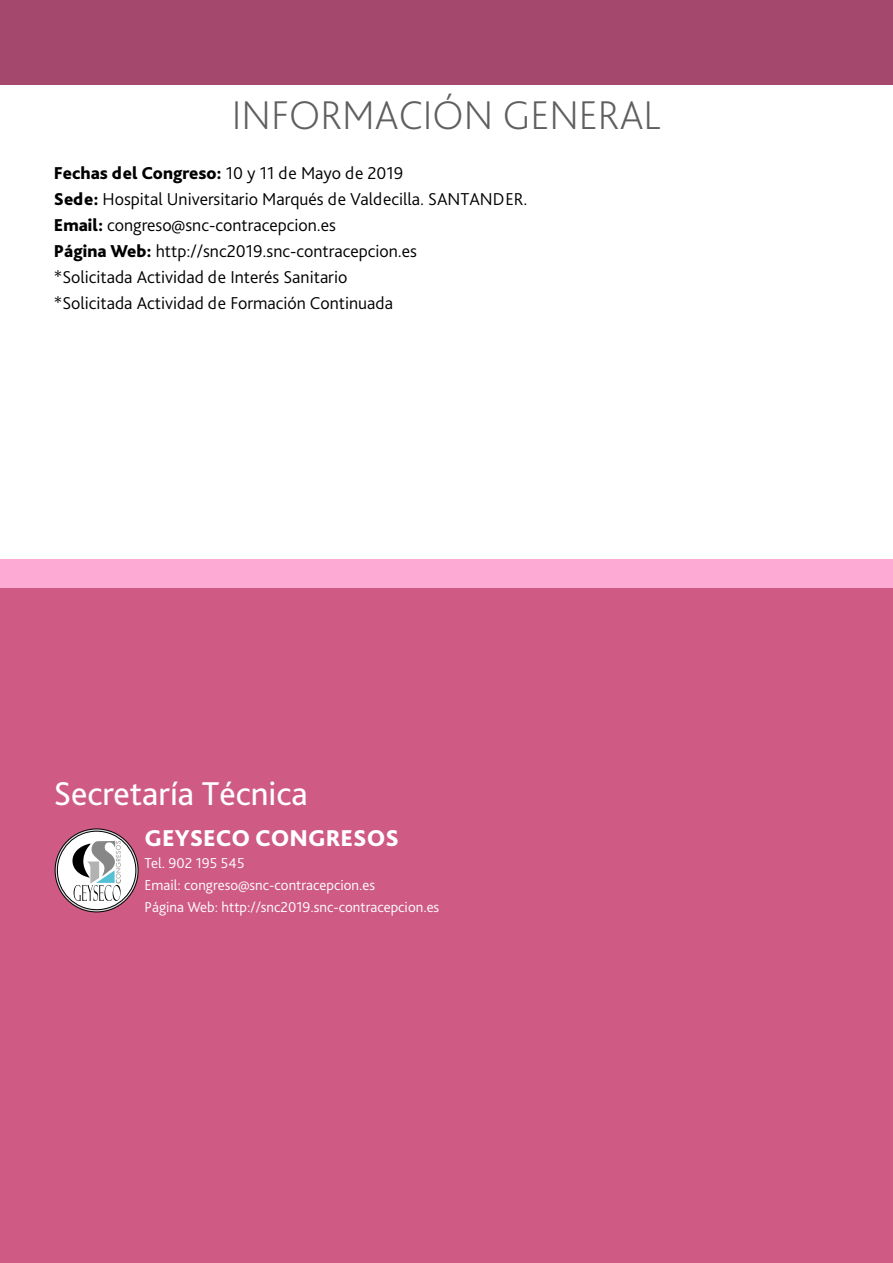
<style>
.page{position:relative;width:893px;height:1263px;background:#fff}
.page>*{position:absolute;margin:0;border:0;box-sizing:border-box;transform-origin:0 0}
.t1{font:200 42px "Bliss Pro";color:#5f5f61}
.t2{font:34.5px "Bliss Pro";color:#fff}
.t3{font:800 24px "Bliss Pro";color:#fff}
.t4{font:300 18px/25.8px "Bliss Pro";color:#000}
.t5{font:300 15px/22.2px "Bliss Pro";color:#fff}
.s1{font-weight:800}
</style>
<div class="page">
<div style="left:0;top:0;width:893px;height:85px;background:#a4486e"></div>
<div style="left:0;top:559px;width:893px;height:115px;background:#fdabd4"></div>
<div style="left:0;top:589px;width:893px;height:674px;background:#cf5b85"></div>
<svg style="left:55px;top:829px;width:83px;height:83px"></svg>
<div style="left:57px;top:831px;width:79px;height:79px;background:#fff;border-radius:50%"></div>
<div style="left:57px;top:831px;width:79px;height:79px;border:1px solid #000;border-radius:50%"></div>
<svg style="left:66px;top:840px;width:55px;height:61px"></svg>
<h1 class="t1" style="left:232px;top:89px;width:431px">INFORMACIÓN GENERAL</h1>
<p class="t4" style="left:54px;top:160px;width:475px"><span class="s1">Fechas del Congreso:</span> 10 y 11 de Mayo de 2019<br><span class="s1">Sede:</span> Hospital Universitario Marqués de Valdecilla. SANTANDER.<br><span class="s1">Email:</span> congreso@snc-contracepcion.es<br><span class="s1">Página Web:</span> http://snc2019.snc-contracepcion.es<br>*Solicitada Actividad de Interés Sanitario<br>*Solicitada Actividad de Formación Continuada</p>
<h2 class="t2" style="left:54px;top:772px;width:255px">Secretaría Técnica</h2>
<h3 class="t3" style="left:145px;top:823px;width:256px">GEYSECO CONGRESOS</h3>
<p class="t5" style="left:145px;top:851px;width:296px">Tel. 902 195 545<br>Email: congreso@snc-contracepcion.es<br>Página Web: http://snc2019.snc-contracepcion.es</p>
</div>
